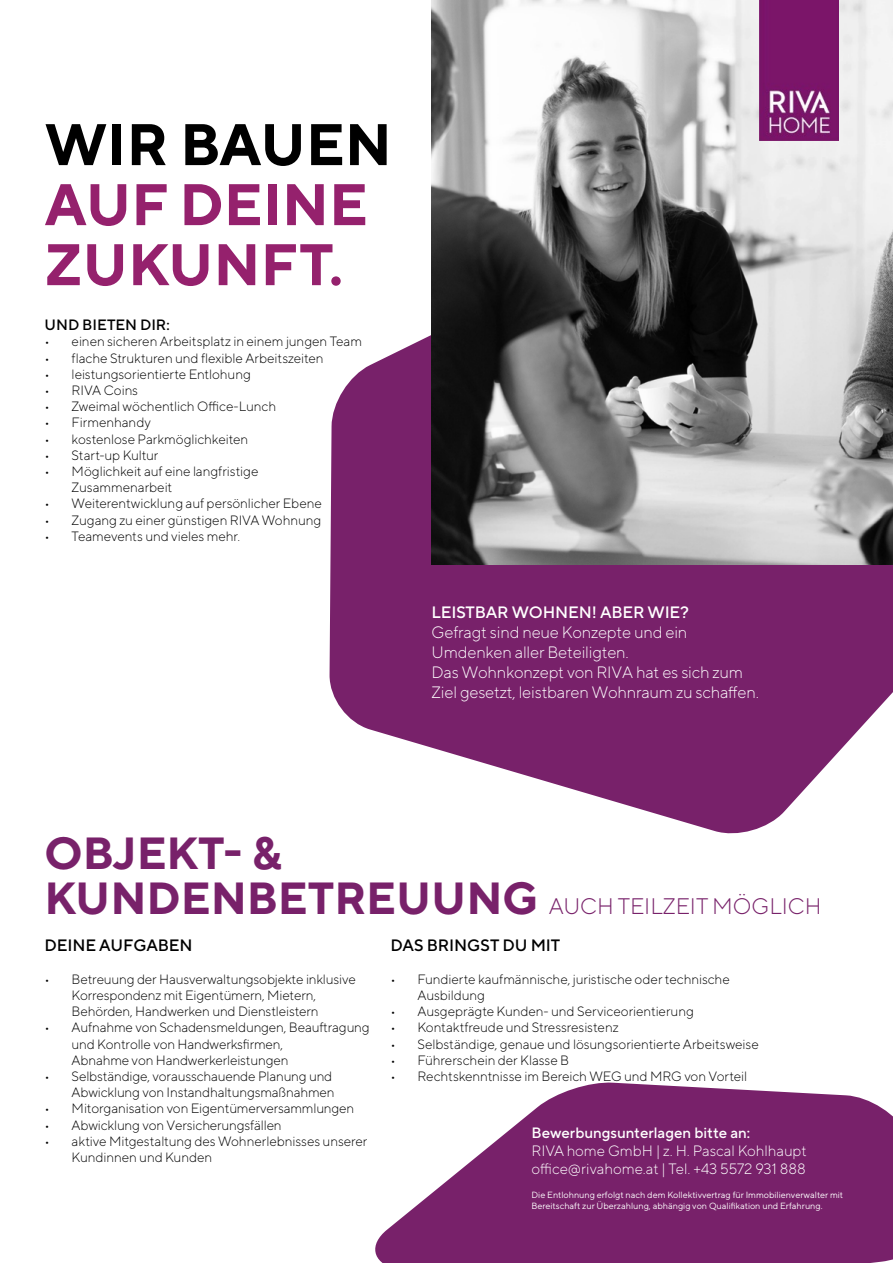
<style>
.page{position:relative;width:893px;height:1263px;background:#fff}
.page>*{position:absolute;margin:0;border:0;box-sizing:border-box;transform-origin:0 0}
.t1{font:700 58.5px/60px "TT Norms Pro";color:#95216d}
.t2{font:700 58.5px "TT Norms Pro";color:#000}
.t3{font:700 45px "TT Norms Pro";color:#78216a}
.t4{font:300 22.5px "TT Norms Pro";color:#78216a}
.t5{font:300 16.5px/19.8px "TT Norms Pro";letter-spacing:-.01em;color:#fff}
.t6{font:500 16.5px "TT Norms Pro";letter-spacing:-.01em;color:#000}
.t7{font:500 16.5px "TT Norms Pro";letter-spacing:-.01em;color:#fff}
.t8{font:300 15px/18px "TT Norms Pro";color:#fff}
.t9{font:500 15px "TT Norms Pro";color:#fff}
.t10{font:500 15px "TT Norms Pro";color:#000}
.t11{font:300 13.5px/16.2px "TT Norms Pro";letter-spacing:-.005em;color:#000}
.t12{font:9px/10.8px "TT Norms Pro";color:#fff}
.s1{font-weight:700;font-size:45px}
</style>
<div class="page">
<svg style="left:329px;top:266px;width:564px;height:568px;fill:#78216a"></svg>
<svg style="left:375px;top:1082px;width:518px;height:181px;fill:#78216a"></svg>
<img style="left:432px;top:0;width:461px;height:564px">
<img style="left:759px;top:0;width:80px;height:140px">
<h1 class="t2" style="left:45px;top:106px;width:349px">WIR BAUEN</h1>
<h1 class="t1" style="left:45px;top:173px;width:325px">AUF DEINE<br>ZUKUNFT.</h1>
<p class="t10" style="left:45px;top:315px;width:127px">UND BIETEN DIR:</p>
<p class="t11" style="left:45px;top:333px;width:319px">• einen sicheren Arbeitsplatz in einem jungen Team</p>
<p class="t11" style="left:45px;top:349px;width:281px">• flache Strukturen und flexible Arbeitszeiten</p>
<p class="t11" style="left:45px;top:366px;width:208px">• leistungsorientierte Entlohung</p>
<p class="t11" style="left:45px;top:382px;width:95px">• RIVA Coins</p>
<p class="t11" style="left:45px;top:398px;width:233px">• Zweimal wöchentlich Office-Lunch</p>
<p class="t11" style="left:45px;top:414px;width:108px">• Firmenhandy</p>
<p class="t11" style="left:45px;top:430px;width:205px">• kostenlose Parkmöglichkeiten</p>
<p class="t11" style="left:45px;top:447px;width:115px">• Start-up Kultur</p>
<p class="t11" style="left:72px;top:463px;width:188px;text-indent:-27px">• Möglichkeit auf eine langfristige<br>Zusammenarbeit</p>
<p class="t11" style="left:45px;top:495px;width:279px">• Weiterentwicklung auf persönlicher Ebene</p>
<p class="t11" style="left:45px;top:511px;width:278px">• Zugang zu einer günstigen RIVA Wohnung</p>
<p class="t11" style="left:45px;top:528px;width:197px">• Teamevents und vieles mehr.</p>
<p class="t7" style="left:432px;top:602px;width:259px">LEISTBAR WOHNEN! ABER WIE?</p>
<p class="t5" style="left:432px;top:622px;width:329px">Gefragt sind neue Konzepte und ein Umdenken aller Beteiligten.<br>Das Wohnkonzept von RIVA hat es sich zum Ziel gesetzt, leistbaren Wohnraum zu schaffen.</p>
<h2 class="t3" style="left:45px;top:824px;width:239px">OBJEKT- &amp;</h2>
<h3 class="t4" style="left:45px;top:892px;width:778px"><span class="s1">KUNDENBETREUUNG</span> AUCH TEILZEIT MÖGLICH</h3>
<p class="t6" style="left:45px;top:935px;width:149px">DEINE AUFGABEN</p>
<p class="t11" style="left:72px;top:970px;width:286px;text-indent:-27px">• Betreuung der Hausverwaltungsobjekte inklusive<br>Korrespondenz mit Eigentümern, Mietern,<br>Behörden, Handwerken und Dienstleistern</p>
<p class="t11" style="left:72px;top:1019px;width:300px;text-indent:-27px">• Aufnahme von Schadensmeldungen, Beauftragung und Kontrolle von Handwerksfirmen,<br>Abnahme von Handwerkerleistungen</p>
<p class="t11" style="left:45px;top:1068px;width:291px;text-align:right">• Selbständige, vorausschauende Planung und<br>Abwicklung von Instandhaltungsmaßnahmen</p>
<p class="t11" style="left:45px;top:1100px;width:311px">• Mitorganisation von Eigentümerversammlungen</p>
<p class="t11" style="left:45px;top:1116px;width:238px">• Abwicklung von Versicherungsfällen</p>
<p class="t11" style="left:72px;top:1132px;width:297px;text-indent:-27px">• aktive Mitgestaltung des Wohnerlebnisses unserer<br>Kundinnen und Kunden</p>
<p class="t6" style="left:390px;top:935px;width:171px">DAS BRINGST DU MIT</p>
<p class="t11" style="left:417px;top:970px;width:314px;text-indent:-27px">• Fundierte kaufmännische, juristische oder technische<br>Ausbildung</p>
<p class="t11" style="left:390px;top:1003px;width:305px">• Ausgeprägte Kunden- und Serviceorientierung</p>
<p class="t11" style="left:390px;top:1019px;width:230px">• Kontaktfreude und Stressresistenz</p>
<p class="t11" style="left:390px;top:1035px;width:370px">• Selbständige, genaue und lösungsorientierte Arbeitsweise</p>
<p class="t11" style="left:390px;top:1051px;width:180px">• Führerschein der Klasse B</p>
<p class="t11" style="left:390px;top:1068px;width:358px">• Rechtskenntnisse im Bereich WEG und MRG von Vorteil</p>
<p class="t9" style="left:532px;top:1123px;width:220px">Bewerbungsunterlagen bitte an:</p>
<p class="t8" style="left:532px;top:1142px;width:277px">RIVA home GmbH | z. H. Pascal Kohlhaupt office@rivahome.at | Tel. +43 5572 931 888</p>
<p class="t12" style="left:532px;top:1189px;width:313px">Die Entlohnung erfolgt nach dem Kollektivvertrag für Immobilienverwalter mit<br>Bereitschaft zur Überzahlung, abhängig von Qualifikation und Erfahrung.</p>
</div>
